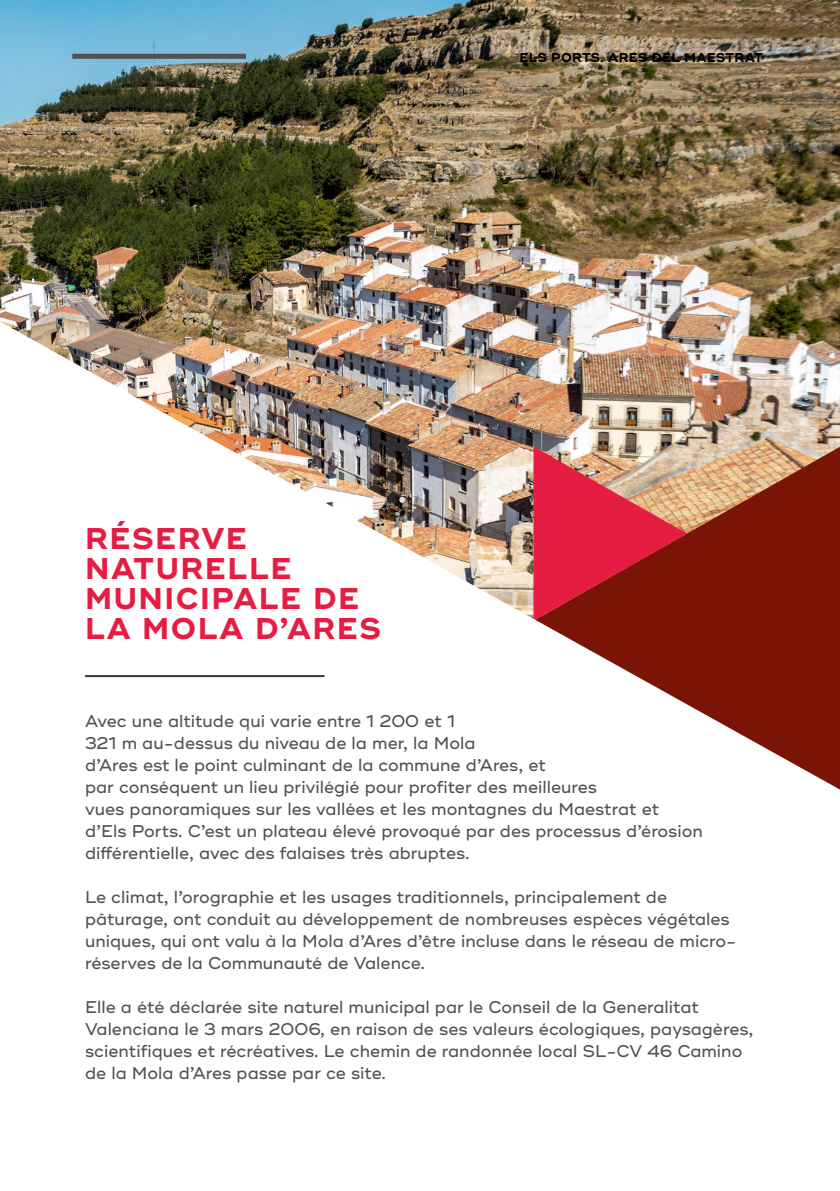
<style>
.page{position:relative;width:840px;height:1191px;background:#fff}
.page>*{position:absolute;margin:0;border:0;box-sizing:border-box;transform-origin:0 0}
.t1{font:700 30px/30px "Ridley Grotesk";letter-spacing:.05em;color:#e61d43}
.t2{font:500 17px/22px "Ridley Grotesk";color:#55514f}
.t3{font:700 12.8px "Ridley Grotesk";letter-spacing:.025em;color:#000}
</style>
<div class="page">
<svg style="left:839px;top:446px;width:1px;height:344px"></svg>
<img style="left:0;top:0;width:839px;height:321px">
<img style="left:0;top:321px;width:839px;height:468px">
<div style="left:72px;top:54px;width:174px;height:5px;background:#55514f"></div>
<p class="t3" style="left:519px;top:50px;width:244px">ELS PORTS. ARES DEL MAESTRAT</p>
<h1 class="t1" style="left:85px;top:524px;width:297px">RÉSERVE<br>NATURELLE<br>MUNICIPALE DE<br>LA MOLA D’ARES</h1>
<p class="t2" style="left:85px;top:710px;width:619px">Avec une altitude qui varie entre 1 200 et 1<br>321 m au-dessus du niveau de la mer, la Mola<br>d’Ares est le point culminant de la commune d’Ares, et<br>par conséquent un lieu privilégié pour profiter des meilleures<br>vues panoramiques sur les vallées et les montagnes du Maestrat et d’Els Ports. C’est un plateau élevé provoqué par des processus d’érosion différentielle, avec des falaises très abruptes.</p>
<p class="t2" style="left:85px;top:886px;width:652px">Le climat, l’orographie et les usages traditionnels, principalement de pâturage, ont conduit au développement de nombreuses espèces végétales uniques, qui ont valu à la Mola d’Ares d’être incluse dans le réseau de micro&shy;réserves de la Communauté de Valence.</p>
<p class="t2" style="left:85px;top:996px;width:669px">Elle a été déclarée site naturel municipal par le Conseil de la Generalitat Valenciana le 3 mars 2006, en raison de ses valeurs écologiques, paysagères, scientifiques et récréatives. Le chemin de randonnée local SL-CV 46 Camino de la Mola d’Ares passe par ce site.</p>
</div>
